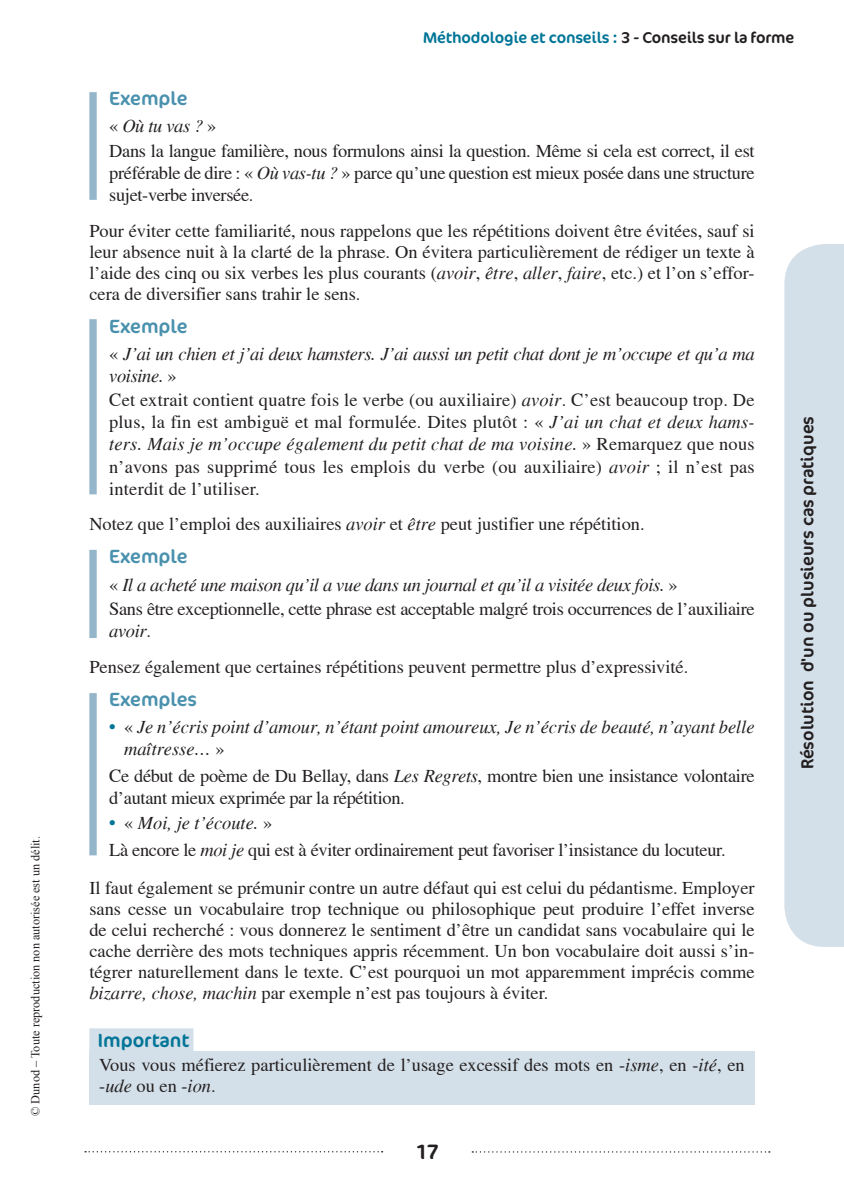
<style>
.page{position:relative;width:844px;height:1191px;background:#fff}
.page>*{position:absolute;margin:0;border:0;box-sizing:border-box;transform-origin:0 0}
.t1{font:21px "Cocon OT";color:#231f20}
.t2{font:19.25px "Cocon OT";color:#4a91ae}
.t3{font:19.25px "Cocon OT";color:#007597}
.t4{font:18.38px/21px "Times";letter-spacing:-.02em;color:#231f20}
.t5{font:18.38px/35.9px "Times";color:#231f20}
.t6{font:italic 18.38px/22.1px "Times";color:#231f20}
.t7{font:italic 18.38px/22.1px "Times";letter-spacing:-.02em;color:#231f20}
.t8{font:17.5px "Cocon OT";color:#231f20}
.t9{font:15.75px "Cocon OT";letter-spacing:-.01em;color:#007597}
.t10{font:12.25px "Times New Roman";color:#231f20}
.s1{color:#231f20}
.s2{font-style:italic}
.s3{font-style:normal}
.s4{font-weight:700;font-style:normal;color:#007597}
.s5{font-weight:700;color:#007597}
</style>
<div class="page">
<div style="left:784px;top:244px;width:59px;height:703px;background:#d4e0e9"></div>
<svg style="left:472px;top:1151px;width:297px;height:1px"></svg>
<svg style="left:85px;top:1151px;width:297px;height:1px"></svg>
<div style="left:89px;top:1050px;width:665px;height:54px;background:#d4e0e9"></div>
<div style="left:89px;top:1028px;width:104px;height:23px;background:#d4e0e9"></div>
<div style="left:89px;top:92px;width:8px;height:108px;background:#95b6ca"></div>
<div style="left:89px;top:319px;width:8px;height:175px;background:#95b6ca"></div>
<div style="left:89px;top:550px;width:8px;height:88px;background:#95b6ca"></div>
<div style="left:89px;top:693px;width:8px;height:162px;background:#95b6ca"></div>
<p class="t10" style="left:27px;top:1116px;width:281px;rotate:-90deg">© Dunod – Toute reproduction non autorisée est un délit.</p>
<p class="t9" style="left:423px;top:28px;width:372px">Méthodologie et conseils : <span class="s1">3 - Conseils sur la forme</span></p>
<p class="t2" style="left:109px;top:87px;width:80px">Exemple</p>
<p class="t4" style="left:109px;top:114px;width:646px;line-height:24.5px">« <span class="s2">Où tu vas ?</span> »<br>Dans la langue familière, nous formulons ainsi la question. Même si cela est correct, il est</p>
<p class="t4" style="left:109px;top:161px;width:646px;line-height:22.1px">préférable de dire : « <span class="s2">Où vas-tu ?</span> » parce qu’une question est mieux posée dans une structure sujet-verbe inversée.</p>
<p class="t4" style="left:89px;top:220px;width:666px;text-align:justify">Pour éviter cette familiarité, nous rappelons que les répétitions doivent être évitées, sauf si leur absence nuit à la clarté de la phrase. On évitera particulièrement de rédiger un texte à l’aide des cinq ou six verbes les plus courants (<span class="s2">avoir</span>, <span class="s2">être</span>, <span class="s2">aller</span>, <span class="s2">faire</span>, etc.) et l’on s’effor&shy;cera de diversifier sans trahir le sens.</p>
<p class="t2" style="left:109px;top:315px;width:80px">Exemple</p>
<p class="t7" style="left:109px;top:343px;width:646px"><span class="s3">«</span> J’ai un chien et j’ai deux hamsters. J’ai aussi un petit chat dont je m’occupe et qu’a ma voisine. <span class="s3">»</span></p>
<p class="t4" style="left:109px;top:389px;width:646px;line-height:22.1px;text-align:justify">Cet extrait contient quatre fois le verbe (ou auxiliaire) <span class="s2">avoir</span>. C’est beaucoup trop. De plus, la fin est ambiguë et mal formulée. Dites plutôt : « <span class="s2">J’ai un chat et deux hams&shy;ters. Mais je m’occupe également du petit chat de ma voisine.</span> » Remarquez que nous n’avons pas supprimé tous les emplois du verbe (ou auxiliaire) <span class="s2">avoir</span> ; il n’est pas interdit de l’utiliser.</p>
<p class="t5" style="left:89px;top:506px;width:556px">Notez que l’emploi des auxiliaires <span class="s2">avoir</span> et <span class="s2">être</span> peut justifier une répétition.</p>
<p class="t2" style="left:109px;top:545px;width:80px">Exemple</p>
<p class="t4" style="left:109px;top:572px;width:646px;line-height:24.5px">« <span class="s2">Il a acheté une maison qu’il a vue dans un journal et qu’il a visitée deux fois.</span> »<br>Sans être exceptionnelle, cette phrase est acceptable malgré trois occurrences de l’auxiliaire</p>
<p class="t5" style="left:89px;top:613px;width:600px;text-indent:20px"><span class="s2">avoir</span>.<br>Pensez également que certaines répétitions peuvent permettre plus d’expressivité.</p>
<p class="t2" style="left:109px;top:688px;width:89px">Exemples</p>
<p class="t6" style="left:124px;top:716px;width:632px;text-indent:-15px"><span class="s4">•</span> <span class="s3">«</span> Je n’écris point d’amour, n’étant point amoureux, Je n’écris de beauté, n’ayant belle maîtresse… <span class="s3">»</span></p>
<p class="t4" style="left:109px;top:765px;width:646px;line-height:22.1px">Ce début de poème de Du Bellay, dans <span class="s2">Les Regrets</span>, montre bien une insistance volontaire d’autant mieux exprimée par la répétition.</p>
<p class="t4" style="left:109px;top:809px;width:617px;line-height:26.9px"><span class="s5">•</span> « <span class="s2">Moi, je t’écoute.</span> »<br>Là encore le <span class="s2">moi je</span> qui est à éviter ordinairement peut favoriser l’insistance du locuteur.</p>
<p class="t4" style="left:89px;top:877px;width:666px;text-align:justify">Il faut également se prémunir contre un autre défaut qui est celui du pédantisme. Employer sans cesse un vocabulaire trop technique ou philosophique peut produire l’effet inverse de celui recherché : vous donnerez le sentiment d’être un candidat sans vocabulaire qui le cache derrière des mots techniques appris récemment. Un bon vocabulaire doit aussi s’in&shy;tégrer naturellement dans le texte. C’est pourquoi un mot apparemment imprécis comme <span class="s2">bizarre, chose, machin</span> par exemple n’est pas toujours à éviter.</p>
<p class="t3" style="left:98px;top:1028px;width:93px">Important</p>
<p class="t5" style="left:99px;top:1054px;width:646px;line-height:21px">Vous vous méfierez particulièrement de l’usage excessif des mots en -<span class="s2">isme</span>, en -<span class="s2">ité</span>, en -<span class="s2">ude</span> ou en -<span class="s2">ion</span>.</p>
<p class="t1" style="left:414px;top:1139px;width:26px">17</p>
<p class="t8" style="left:797px;top:769px;width:355px;rotate:-90deg">Résolution d'un ou plusieurs cas pratiques</p>
</div>
